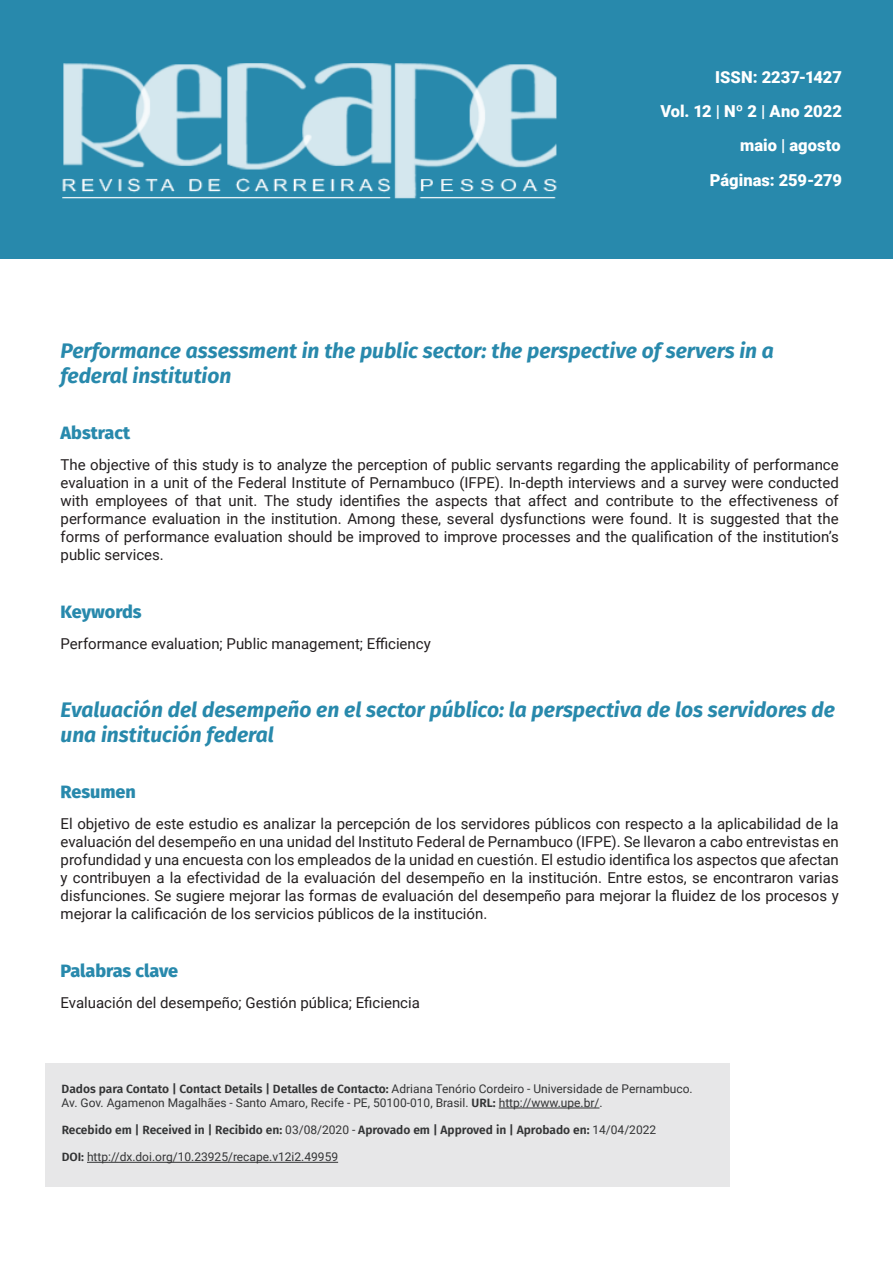
<style>
.page{position:relative;width:893px;height:1263px;background:#fff}
.page>*{position:absolute;margin:0;border:0;box-sizing:border-box;transform-origin:0 0}
.t1{font:italic 700 21px/25.2px "Fira Sans";color:#2889ac}
.t2{font:800 18px "Fira Sans";color:#2889ac}
.t3{font:900 16.5px/34.3px "Roboto";color:#fff;text-align:right}
.t4{font:15px/18px "Roboto";color:#231f20;text-align:justify}
.t5{font:600 12px "Fira Sans";color:#333435}
.t6{font:12px "Roboto";color:#333435}
.s1{font-family:"Roboto";font-weight:400}
.s2{font-family:"Fira Sans";font-weight:600}
</style>
<div class="page">
<div style="left:45px;top:1063px;width:685px;height:123px;background:#e7e7e8"></div>
<hr style="left:499px;top:1108px;width:100px;height:1px;background:#333435">
<hr style="left:87px;top:1162px;width:251px;height:1px;background:#333435">
<div style="left:0;top:0;width:893px;height:258px;background:#2889ac"></div>
<img style="left:62px;top:63px;width:495px;height:136px">
<p class="t3" style="left:715px;top:59px;width:128px">ISSN: 2237-1427</p>
<p class="t3" style="left:660px;top:93px;width:183px">Vol. 12 | Nº 2 | Ano 2022 maio | agosto</p>
<p class="t3" style="left:710px;top:162px;width:134px">Páginas: 259-279</p>
<h1 class="t1" style="left:61px;top:336px;width:715px">Performance assessment in the public sector: the perspective of servers in a federal institution</h1>
<p class="t2" style="left:61px;top:417px;width:71px">Abstract</p>
<p class="t4" style="left:61px;top:455px;width:780px">The objective of this study is to analyze the perception of public servants regarding the applicability of performance evaluation in a unit of the Federal Institute of Pernambuco (IFPE). In-depth interviews and a survey were conducted with employees of that unit. The study identifies the aspects that affect and contribute to the effectiveness of performance evaluation in the institution. Among these, several dysfunctions were found. It is suggested that the forms of performance evaluation should be improved to improve processes and the qualification of the institution’s public services.</p>
<p class="t2" style="left:61px;top:596px;width:83px">Keywords</p>
<p class="t4" style="left:61px;top:634px;width:372px">Performance evaluation; Public management; Efficiency</p>
<h1 class="t1" style="left:61px;top:695px;width:776px">Evaluación del desempeño en el sector público: la perspectiva de los servidores de una institución federal</h1>
<p class="t2" style="left:61px;top:776px;width:77px">Resumen</p>
<p class="t4" style="left:61px;top:814px;width:780px">El objetivo de este estudio es analizar la percepción de los servidores públicos con respecto a la aplicabilidad de la evaluación del desempeño en una unidad del Instituto Federal de Pernambuco (IFPE). Se llevaron a cabo entrevistas en profundidad y una encuesta con los empleados de la unidad en cuestión. El estudio identifica los aspectos que afectan y contribuyen a la efectividad de la evaluación del desempeño en la institución. Entre estos, se encontraron varias disfunciones. Se sugiere mejorar las formas de evaluación del desempeño para mejorar la fluidez de los procesos y mejorar la calificación de los servicios públicos de la institución.</p>
<p class="t2" style="left:61px;top:955px;width:119px">Palabras clave</p>
<p class="t4" style="left:61px;top:993px;width:361px">Evaluación del desempeño; Gestión pública; Eficiencia</p>
<p class="t5" style="left:62px;top:1079px;width:633px">Dados para Contato | Contact Details | Detalles de Contacto: <span class="s1">Adriana Tenório Cordeiro - Universidade de Pernambuco.</span></p>
<p class="t6" style="left:62px;top:1094px;width:542px">Av. Gov. Agamenon Magalhães - Santo Amaro, Recife - PE, 50100-010, Brasil. <span class="s2">URL:</span> http://www.upe.br/.</p>
<p class="t5" style="left:62px;top:1120px;width:596px">Recebido em | Received in | Recibido en: <span class="s1">03/08/2020 -</span> Aprovado em | Approved in | Aprobado en: <span class="s1">14/04/2022</span></p>
<p class="t6" style="left:62px;top:1149px;width:278px"><span class="s2">DOI:</span> http://dx.doi.org/10.23925/recape.v12i2.49959</p>
</div>
